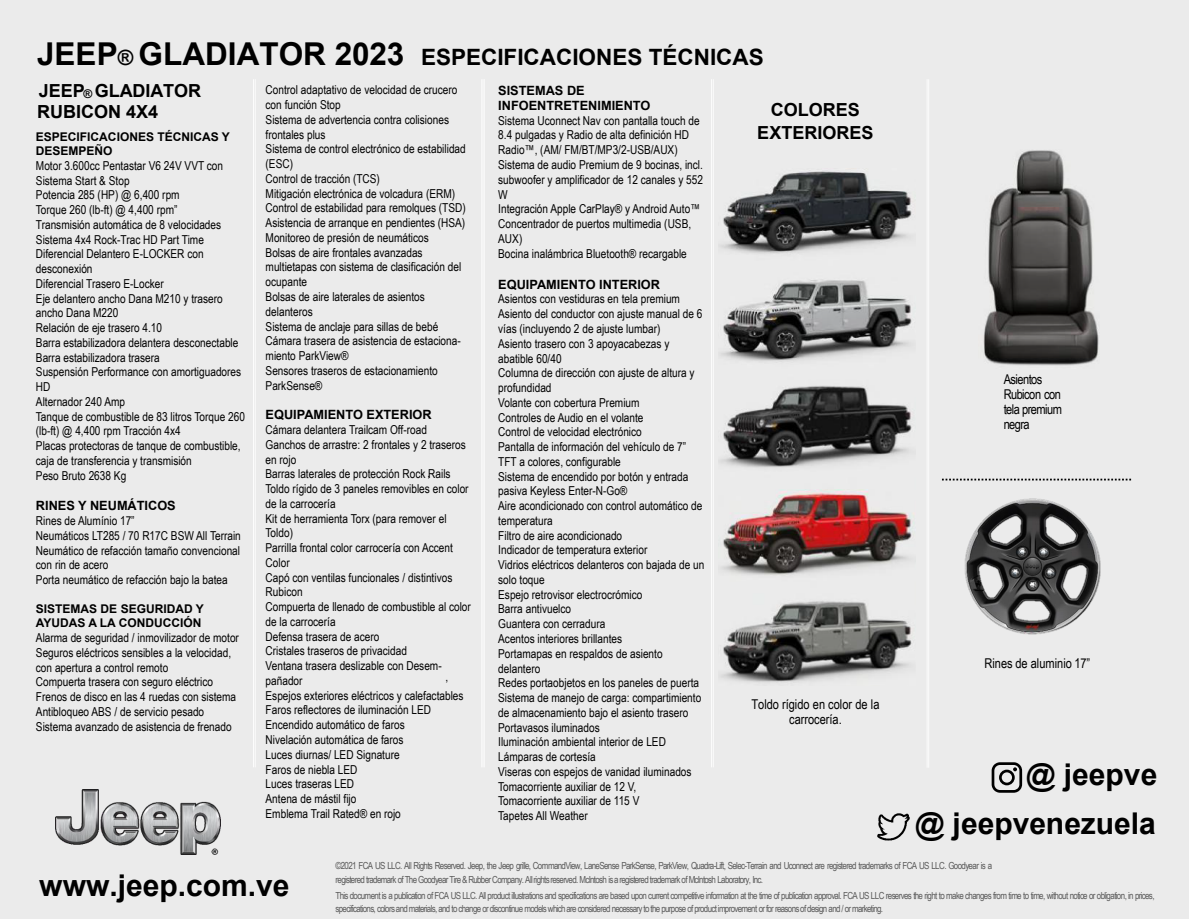
<style>
.page{position:relative;width:1191px;height:920px;background:#fff}
.page>*{position:absolute;margin:0;border:0;box-sizing:border-box;transform-origin:0 0}
.t1{font:700 30px/49.5px "Arial";color:#000;text-align:right}
.t2{font:700 22.5px "Arial";color:#000}
.t3{font:700 18px/22.5px "Arial";color:#000;text-align:center}
.t4{font:13.5px/15.1px "Arial Narrow";letter-spacing:-.005em;color:#000;text-align:center}
.t5{font:13.5px/15px "Arial Narrow";letter-spacing:-.045em;color:#000}
.t6{font:700 12.75px/15.3px "Arial";color:#000}
.t7{font:12.3px/14.7px "Arial Narrow";color:#000}
.t8{font:700 12px/14.4px "Arial";color:#000}
.t9{font:12px "Arial Narrow";color:#000}
.t10{font:9.75px/13.5px "Arial Narrow";letter-spacing:-.065em;color:#595959}
.s1{font-size:31.5px}
.s2{font-size:21px}
</style>
<div class="page">
<div style="left:0;top:0;width:1188px;height:918px;background:#ebebeb"></div>
<img style="left:983px;top:150px;width:116px;height:216px">
<img style="left:720px;top:171px;width:192px;height:191px">
<img style="left:719px;top:386px;width:195px;height:297px">
<hr style="left:928px;top:79px;width:1px;height:689px;background:#fff">
<hr style="left:926px;top:79px;width:1px;height:689px;background:#fff">
<svg style="left:941px;top:479px;width:191px;height:1px"></svg>
<hr style="left:255px;top:79px;width:1px;height:688px;background:#fff">
<hr style="left:253px;top:79px;width:1px;height:688px;background:#fff">
<hr style="left:483px;top:79px;width:1px;height:688px;background:#fff">
<hr style="left:481px;top:79px;width:1px;height:688px;background:#fff">
<hr style="left:712px;top:79px;width:1px;height:688px;background:#fff">
<hr style="left:711px;top:79px;width:1px;height:688px;background:#fff">
<img style="left:56px;top:789px;width:164px;height:65px">
<svg style="left:991px;top:762px;width:30px;height:31px"></svg>
<img style="left:877px;top:813px;width:33px;height:28px">
<img style="left:964px;top:498px;width:137px;height:137px">
<h2 class="t2" style="left:37px;top:42px;width:728px"><span class="s1">JEEP</span><span class="s2">®</span> <span class="s1">GLADIATOR 2023</span> ESPECIFICACIONES TÉCNICAS</h2>
<h3 class="t3" style="left:39px;top:80px;width:164px">JEEP GLADIATOR</h3>
<p class="t8" style="left:83px;top:87px;width:10px">®</p>
<h3 class="t3" style="left:37px;top:101px;width:123px">RUBICON 4X4</h3>
<p class="t8" style="left:36px;top:129px;width:195px">ESPECIFICACIONES TÉCNICAS Y<br>DESEMPEÑO</p>
<p class="t7" style="left:36px;top:158px;width:210px">Motor 3.600cc Pentastar V6 24V VVT con<br>Sistema Start &amp; Stop<br>Potencia 285 (HP) @ 6,400 rpm<br>Torque 260 (lb-ft) @ 4,400 rpm”<br>Transmisión automática de 8 velocidades<br>Sistema 4x4 Rock-Trac HD Part Time<br>Diferencial Delantero E-LOCKER con desconexión<br>Diferencial Trasero E-Locker<br>Eje delantero ancho Dana M210 y trasero ancho Dana M220<br>Relación de eje trasero 4.10<br>Barra estabilizadora delantera desconectable<br>Barra estabilizadora trasera<br>Suspensión Performance con amortiguadores<br>HD<br>Alternador 240 Amp<br>Tanque de combustible de 83 litros Torque 260 (lb-ft) @ 4,400 rpm Tracción 4x4<br>Placas protectoras de tanque de combustible, caja de transferencia y transmisión<br>Peso Bruto 2638 Kg</p>
<p class="t6" style="left:36px;top:498px;width:141px">RINES Y NEUMÁTICOS</p>
<p class="t7" style="left:36px;top:513px;width:206px">Rines de Alumínio 17”<br>Neumáticos LT285 / 70 R17C BSW All Terrain Neumático de refacción tamaño convencional con rin de acero<br>Porta neumático de refacción bajo la batea</p>
<p class="t8" style="left:36px;top:602px;width:169px">SISTEMAS DE SEGURIDAD Y<br>AYUDAS A LA CONDUCCIÓN</p>
<p class="t7" style="left:36px;top:630px;width:204px">Alarma de seguridad / inmovilizador de motor Seguros eléctricos sensibles a la velocidad, con apertura a control remoto<br>Compuerta trasera con seguro eléctrico Frenos de disco en las 4 ruedas con sistema Antibloqueo ABS / de servicio pesado Sistema avanzado de asistencia de frenado</p>
<p class="t7" style="left:265px;top:82px;width:202px">Control adaptativo de velocidad de crucero con función Stop<br>Sistema de advertencia contra colisiones frontales plus<br>Sistema de control electrónico de estabilidad (ESC)<br>Control de tracción (TCS)<br>Mitigación electrónica de volcadura (ERM)<br>Control de estabilidad para remolques (TSD)<br>Asistencia de arranque en pendientes (HSA)<br>Monitoreo de presión de neumáticos<br>Bolsas de aire frontales avanzadas multietapas con sistema de clasificación del ocupante<br>Bolsas de aire laterales de asientos delanteros<br>Sistema de anclaje para sillas de bebé<br>Cámara trasera de asistencia de estaciona&shy;miento ParkView®<br>Sensores traseros de estacionamiento<br>ParkSense®</p>
<p class="t6" style="left:265px;top:407px;width:168px">EQUIPAMIENTO EXTERIOR</p>
<p class="t7" style="left:265px;top:422px;width:207px">Cámara delantera Trailcam Off-road<br>Ganchos de arrastre: 2 frontales y 2 traseros en rojo<br>Barras laterales de protección Rock Rails<br>Toldo rígido de 3 paneles removibles en color de la carrocería<br>Kit de herramienta Torx (para remover el<br>Toldo)<br>Parrilla frontal color carrocería con Accent<br>Color<br>Capó con ventilas funcionales / distintivos<br>Rubicon<br>Compuerta de llenado de combustible al color de la carrocería<br>Defensa trasera de acero<br>Cristales traseros de privacidad<br>Ventana trasera deslizable con Desem&shy;pañador<br>Espejos exteriores eléctricos y calefactables<br>Faros reflectores de iluminación LED<br>Encendido automático de faros<br>Nivelación automática de faros<br>Luces diurnas/ LED Signature<br>Faros de niebla LED<br>Luces traseras LED<br>Antena de mástil fijo<br>Emblema Trail Rated® en rojo</p>
<p class="t9" style="left:427px;top:464px;width:4px">,</p>
<p class="t9" style="left:445px;top:668px;width:4px">,</p>
<p class="t6" style="left:498px;top:83px;width:154px">SISTEMAS DE<br>INFOENTRETENIMIENTO</p>
<p class="t7" style="left:498px;top:112px;width:206px">Sistema Uconnect Nav con pantalla touch de 8.4 pulgadas y Radio de alta definición HD Radio™, (AM/ FM/BT/MP3/2-USB/AUX)<br>Sistema de audio Premium de 9 bocinas, incl. subwoofer y amplificador de 12 canales y 552<br>W<br>Integración Apple CarPlay® y Android Auto™ Concentrador de puertos multimedia (USB, AUX)<br>Bocina inalámbrica Bluetooth® recargable</p>
<p class="t6" style="left:498px;top:277px;width:163px">EQUIPAMIENTO INTERIOR</p>
<p class="t7" style="left:498px;top:291px;width:208px">Asientos con vestiduras en tela premium<br>Asiento del conductor con ajuste manual de 6 vías (incluyendo 2 de ajuste lumbar)<br>Asiento trasero con 3 apoyacabezas y abatible 60/40<br>Columna de dirección con ajuste de altura y profundidad<br>Volante con cobertura Premium<br>Controles de Audio en el volante<br>Control de velocidad electrónico<br>Pantalla de información del vehículo de 7”<br>TFT a colores, configurable<br>Sistema de encendido por botón y entrada pasiva Keyless Enter-N-Go®<br>Aire acondicionado con control automático de temperatura<br>Filtro de aire acondicionado<br>Indicador de temperatura exterior<br>Vidrios eléctricos delanteros con bajada de un solo toque<br>Espejo retrovisor electrocrómico<br>Barra antivuelco<br>Guantera con cerradura<br>Acentos interiores brillantes<br>Portamapas en respaldos de asiento delantero<br>Redes portaobjetos en los paneles de puerta<br>Sistema de manejo de carga: compartimiento de almacenamiento bajo el asiento trasero<br>Portavasos iluminados<br>Iluminación ambiental interior de LED<br>Lámparas de cortesía<br>Viseras con espejos de vanidad iluminados<br>Tomacorriente auxiliar de 12 V,<br>Tomacorriente auxiliar de 115 V<br>Tapetes All Weather</p>
<h3 class="t3" style="left:757px;top:99px;width:118px">COLORES<br>EXTERIORES</h3>
<p class="t4" style="left:751px;top:696px;width:130px">Toldo rígido en color de la carrocería.</p>
<p class="t5" style="left:1003px;top:372px;width:60px">Asientos<br>Rubicon con tela premium negra</p>
<p class="t4" style="left:984px;top:655px;width:107px">Rines de aluminio 17”</p>
<h1 class="t1" style="left:914px;top:750px;width:244px">@ jeepve<br>@ jeepvenezuela</h1>
<h1 class="t1" style="left:39px;top:861px;width:252px">www.jeep.com.ve</h1>
<p class="t10" style="left:335px;top:858px;width:658px">©2021 FCA US LLC. Al Rights Reserved. Jeep, the Jeep grille, CommandView, LaneSense ParkSense, ParkView, Quadra-Lift, Selec-Terrain and Uconnect are registered trademarks of FCA US LLC. Goodyear is a registered trademark of The Goodyear Tire &amp;Rubber Company. Alrights reserved. McIntosh isa registered trademark of McIntosh Laboratory, Inc.</p>
<p class="t10" style="left:335px;top:890px;width:820px;line-height:12px">This document is a publication of FCA US LLC. Al product illustrations and specifications are based upon current competitive information at the time of publication approval. FCA US LLC reserves the right to make changes from time to time, without notice or obligation, in prices, specifications, colors and materials, and to change or discontinue models which are considered necessary to the purpose of product improvement or for reasons of design and / or marketing.</p>
</div>
